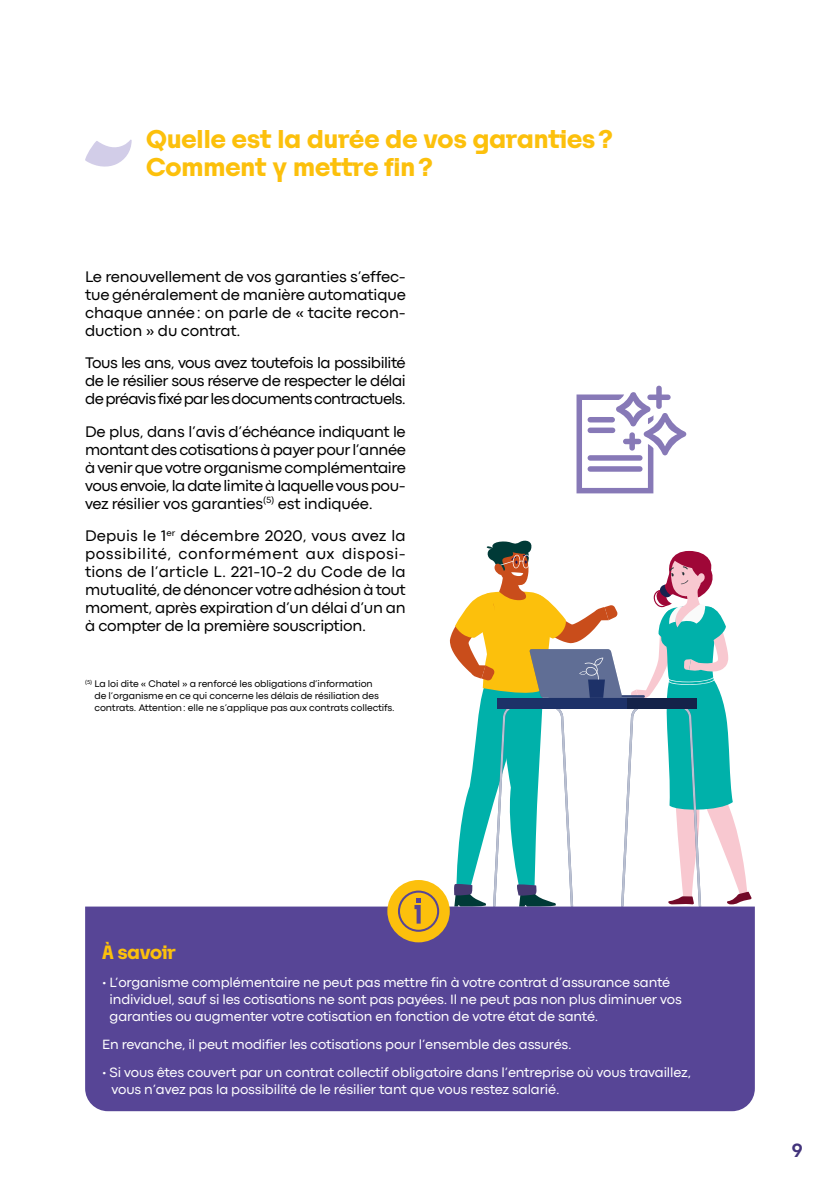
<style>
.page{position:relative;width:840px;height:1191px;background:#fff}
.page>*{position:absolute;margin:0;border:0;box-sizing:border-box;transform-origin:0 0}
.Titre_1{font:700 24px/28px "Tosh A";color:#fcc00c}
.t1{font:700 20px "Codec Pro";color:#42337b}
.Titre-_encart_jaune{font:700 18px "Tosh A";letter-spacing:-.01em;color:#fcc00c}
.TEXTE_COURANT{font:16px/18px "Codec Pro";letter-spacing:-.02em;color:#000;text-align:justify}
.txt_encart{font:14px/16.8px "Codec Pro";letter-spacing:-.01em;color:#fff}
.Mentions{font:10px/12px "Codec Pro";letter-spacing:-.01em;color:#000}
</style>
<div class="page">
<svg style="left:449px;top:540px;width:302px;height:366px"></svg>
<div style="left:85px;top:906px;width:669px;height:205px;background:#574596"></div>
<svg style="left:85px;top:139px;width:47px;height:28px"></svg>
<svg style="left:576px;top:386px;width:110px;height:107px"></svg>
<div style="left:587px;top:417px;width:27px;height:5px;background:#8779b7;border-radius:3px"></div>
<div style="left:587px;top:427px;width:28px;height:6px;background:#8779b7;border-radius:3px"></div>
<div style="left:587px;top:455px;width:55px;height:6px;background:#8779b7;border-radius:3px"></div>
<div style="left:587px;top:466px;width:55px;height:6px;background:#8779b7;border-radius:3px"></div>
<div style="left:387px;top:880px;width:62px;height:62px;background:#fcc00c;border-radius:50%"></div>
<svg style="left:398px;top:890px;width:41px;height:41px"></svg>
<p class="Titre_1" style="left:146px;top:126px;width:468px">Quelle est la durée de vos garanties?<br>Comment y mettre fin?</p>
<p class="TEXTE_COURANT" style="left:85px;top:267px;width:322px">Le renouvellement de vos garanties s’effec&shy;tue généralement de manière automatique chaque année: on parle de « tacite recon&shy;duction » du contrat.</p>
<p class="TEXTE_COURANT" style="left:85px;top:353px;width:322px">Tous les ans, vous avez toutefois la possibilité de le résilier sous réserve de respecter le délai de préavis fixé par les documents contractuels.</p>
<p class="TEXTE_COURANT" style="left:85px;top:422px;width:322px">De plus, dans l’avis d’échéance indiquant le montant des cotisations à payer pour l’année à venir que votre organisme complémentaire vous envoie, la date limite à laquelle vous pou&shy;vez résilier vos garanties<sup>(5)</sup> est indiquée.</p>
<p class="TEXTE_COURANT" style="left:85px;top:526px;width:322px">Depuis le 1<sup>er</sup> décembre 2020, vous avez la possibilité, conformément aux disposi&shy;tions de l’article L. 221-10-2 du Code de la mutualité, de dénoncer votre adhésion à tout moment, après expiration d’un délai d’un an à compter de la première souscription.</p>
<p class="Mentions" style="left:94px;top:678px;width:302px;text-indent:-9px"><sup>(5)</sup> La loi dite « Chatel » a renforcé les obligations d’information<br>de l’organisme en ce qui concerne les délais de résiliation des contrats. Attention: elle ne s’applique pas aux contrats collectifs.</p>
<p class="Titre-_encart_jaune" style="left:102px;top:942px;width:75px">À savoir</p>
<p class="txt_encart" style="left:109px;top:973px;width:573px;text-indent:-7px">• L’organisme complémentaire ne peut pas mettre fin à votre contrat d’assurance santé individuel, sauf si les cotisations ne sont pas payées. Il ne peut pas non plus diminuer vos garanties ou augmenter votre cotisation en fonction de votre état de santé.</p>
<p class="txt_encart" style="left:102px;top:1035px;width:471px">En revanche, il peut modifier les cotisations pour l’ensemble des assurés.</p>
<p class="txt_encart" style="left:111px;top:1063px;width:580px;text-indent:-9px">• Si vous êtes couvert par un contrat collectif obligatoire dans l’entreprise où vous travaillez, vous n’avez pas la possibilité de le résilier tant que vous restez salarié.</p>
<p class="t1" style="left:791px;top:1138px;width:12px">9</p>
</div>
